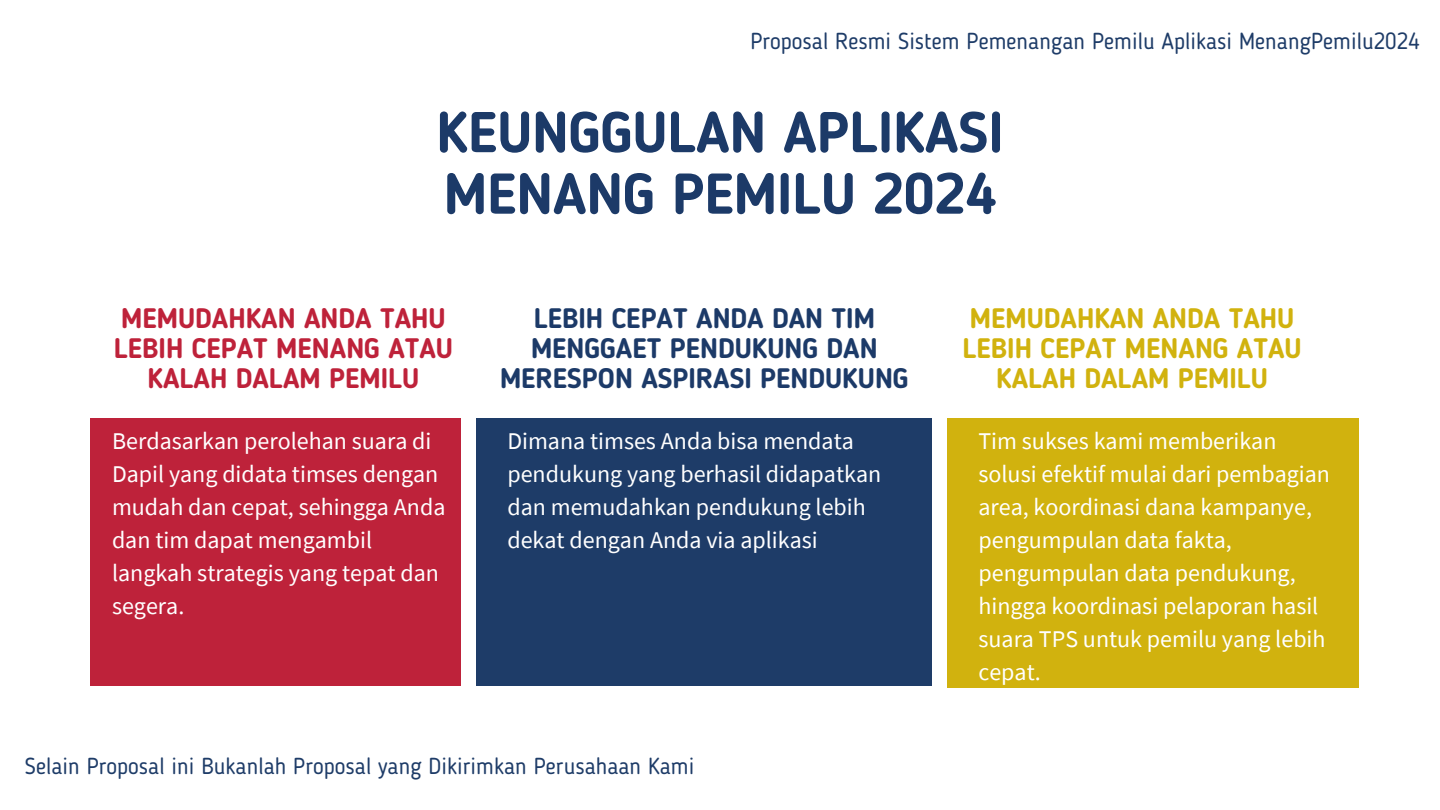
<style>
.page{position:relative;width:1440px;height:810px;background:#fff}
.page>*{position:absolute;margin:0;border:0;box-sizing:border-box;transform-origin:0 0}
.t1{font:700 57px/61.5px "Blogger Sans";color:#1c3a68}
.t2{font:700 28px/30px "Blogger Sans";color:#1c3a68;text-align:center}
.t3{font:700 28px/30px "Blogger Sans";color:#be223a;text-align:center}
.t4{font:700 28px/30px "Blogger Sans";color:#d1b20e;text-align:center}
.t5{font:24px/33px "Source Sans Pro";color:#fff}
.t6{font:23px "Blogger Sans";color:#1e3c68}
</style>
<div class="page">
<div style="left:90px;top:419px;width:371px;height:267px;background:#be223a"></div>
<div style="left:477px;top:419px;width:455px;height:267px;background:#1e3c68"></div>
<div style="left:948px;top:419px;width:411px;height:269px;background:#d1b20e"></div>
<p class="t6" style="left:750px;top:32px;width:671px">Proposal Resmi Sistem Pemenangan Pemilu Aplikasi MenangPemilu2024</p>
<p class="t1" style="left:436px;top:107px;width:569px">KEUNGGULAN APLIKASI<br>MENANG PEMILU 2024</p>
<p class="t3" style="left:114px;top:306px;width:341px">MEMUDAHKAN ANDA TAHU<br>LEBIH CEPAT MENANG ATAU<br>KALAH DALAM PEMILU</p>
<p class="t2" style="left:500px;top:306px;width:410px">LEBIH CEPAT ANDA DAN TIM<br>MENGGAET PENDUKUNG DAN<br>MERESPON ASPIRASI PENDUKUNG</p>
<p class="t4" style="left:962px;top:306px;width:341px">MEMUDAHKAN ANDA TAHU<br>LEBIH CEPAT MENANG ATAU<br>KALAH DALAM PEMILU</p>
<p class="t5" style="left:112px;top:424px;width:335px">Berdasarkan perolehan suara di<br>Dapil yang didata timses dengan mudah dan cepat, sehingga Anda dan tim dapat mengambil langkah strategis yang tepat dan segera.</p>
<p class="t5" style="left:507px;top:424px;width:375px">Dimana timses Anda bisa mendata pendukung yang berhasil didapatkan dan memudahkan pendukung lebih dekat dengan Anda via aplikasi</p>
<p class="t5" style="left:978px;top:424px;width:353px">Tim sukses kami memberikan solusi efektif mulai dari pembagian area, koordinasi dana kampanye, pengumpulan data fakta, pengumpulan data pendukung, hingga koordinasi pelaporan hasil suara TPS untuk pemilu yang lebih cepat.</p>
<p class="t6" style="left:25px;top:756px;width:671px">Selain Proposal ini Bukanlah Proposal yang Dikirimkan Perusahaan Kami</p>
</div>
